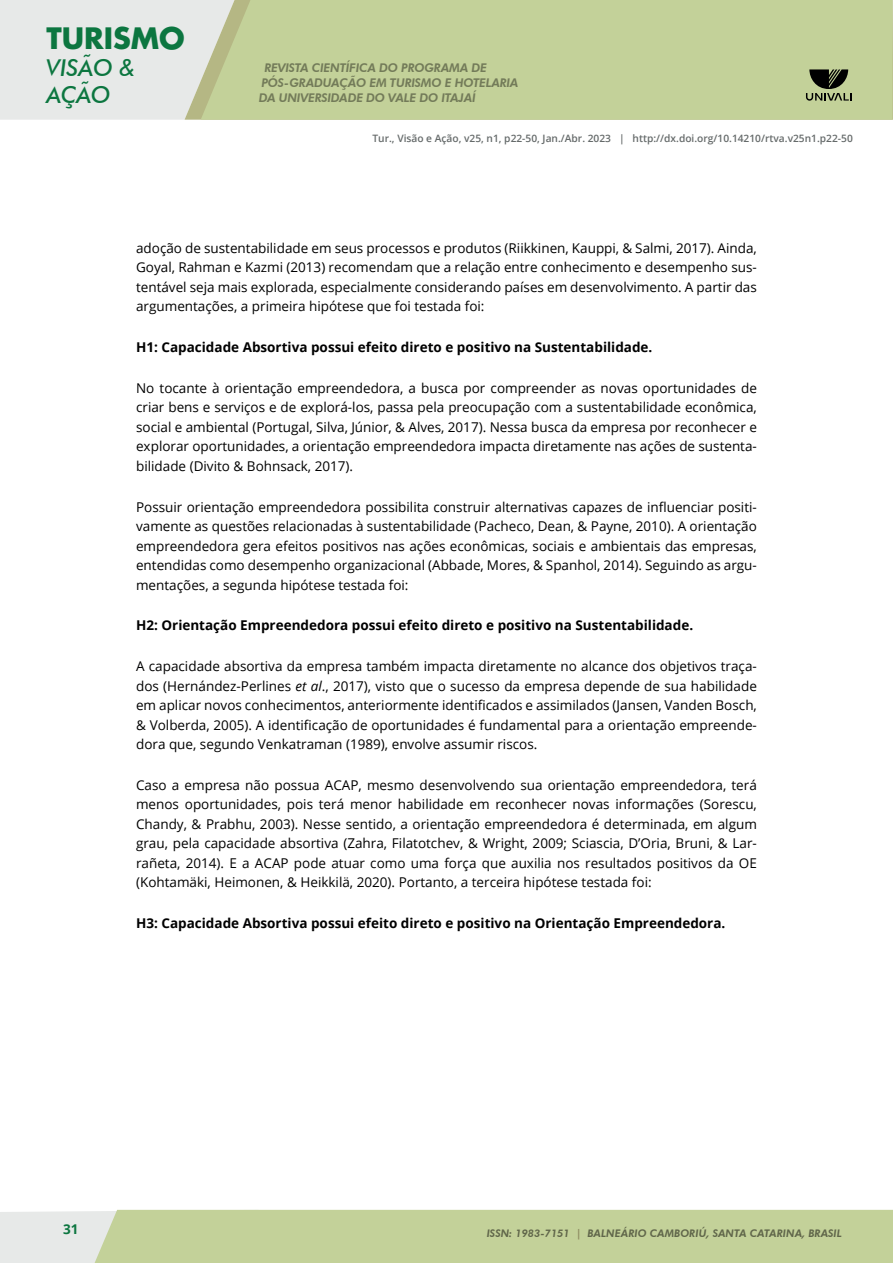
<style>
.page{position:relative;width:893px;height:1263px;background:#fff}
.page>*{position:absolute;margin:0;border:0;box-sizing:border-box;transform-origin:0 0}
.t1{font:700 28.8px "Futura";color:#0c7640}
.t2{font:italic 500 23.25px/26.5px "Futura BT";color:#0c7640}
.C_Art_-Texto{font:13.5px/19.5px "Open Sans";color:#000001;text-align:justify}
.C_Art_-Texto-2{font:700 13.5px "Open Sans";color:#000001}
.t3{font:700 13.5px "Open Sans";color:#0c7640}
.t4{font:italic 800 12px/15px "Futura BT";letter-spacing:-.02em;color:#737b59}
.t5{font:italic 800 10.5px "Futura BT";color:#60664a}
.t6{font:600 10.2px "Open Sans";color:#656a6a}
.s1{font-style:italic}
.s2{color:#8c8a5f}
</style>
<div class="page">
<div style="left:0;top:0;width:185px;height:120px;background:#e7e9e8"></div>
<svg style="left:185px;top:0;width:708px;height:120px;background:#dcdfd3"></svg>
<div style="left:201px;top:0;width:691px;height:120px;background:#c3d199"></div>
<svg style="left:806px;top:69px;width:46px;height:32px"></svg>
<svg style="left:0;top:1210px;width:893px;height:53px;background:#c7d3a2"></svg>
<h1 class="t1" style="left:46px;top:20px;width:140px">TURISMO</h1>
<h2 class="t2" style="left:46px;top:54px;width:90px">VISÃO &amp;<br>AÇÃO</h2>
<p class="t4" style="left:259px;top:60px;width:261px;text-indent:6px">REVISTA CIENTÍFICA DO PROGRAMA DE<br>PÓS-GRADUAÇÃO EM TURISMO E HOTELARIA<br>DA UNIVERSIDADE DO VALE DO ITAJAÍ</p>
<p class="t6" style="left:372px;top:131px;width:482px">Tur., Visão e Ação, v25, n1, p22-50, Jan./Abr. 2023 | http://dx.doi.org/10.14210/rtva.v25n1.p22-50</p>
<p class="C_Art_-Texto" style="left:136px;top:238px;width:622px">adoção de sustentabilidade em seus processos e produtos (Riikkinen, Kauppi, &amp; Salmi, 2017). Ainda, Goyal, Rahman e Kazmi (2013) recomendam que a relação entre conhecimento e desempenho sus&shy;tentável seja mais explorada, especialmente considerando países em desenvolvimento. A partir das argumentações, a primeira hipótese que foi testada foi:</p>
<p class="C_Art_-Texto-2" style="left:136px;top:338px;width:518px">H1: Capacidade Absortiva possui efeito direto e positivo na Sustentabilidade.</p>
<p class="C_Art_-Texto" style="left:136px;top:378px;width:622px">No tocante à orientação empreendedora, a busca por compreender as novas oportunidades de criar bens e serviços e de explorá-los, passa pela preocupação com a sustentabilidade econômica, social e ambiental (Portugal, Silva, Júnior, &amp; Alves, 2017). Nessa busca da empresa por reconhecer e explorar oportunidades, a orientação empreendedora impacta diretamente nas ações de sustenta&shy;bilidade (Divito &amp; Bohnsack, 2017).</p>
<p class="C_Art_-Texto" style="left:136px;top:496px;width:622px">Possuir orientação empreendedora possibilita construir alternativas capazes de influenciar positi&shy;vamente as questões relacionadas à sustentabilidade (Pacheco, Dean, &amp; Payne, 2010). A orientação empreendedora gera efeitos positivos nas ações econômicas, sociais e ambientais das empresas, entendidas como desempenho organizacional (Abbade, Mores, &amp; Spanhol, 2014). Seguindo as argu&shy;mentações, a segunda hipótese testada foi:</p>
<p class="C_Art_-Texto-2" style="left:136px;top:616px;width:559px">H2: Orientação Empreendedora possui efeito direto e positivo na Sustentabilidade.</p>
<p class="C_Art_-Texto" style="left:136px;top:656px;width:622px">A capacidade absortiva da empresa também impacta diretamente no alcance dos objetivos traça&shy;dos (Hernández-Perlines <span class="s1">et al</span>., 2017), visto que o sucesso da empresa depende de sua habilidade em aplicar novos conhecimentos, anteriormente identificados e assimilados (Jansen, Vanden Bosch, &amp; Volberda, 2005). A identificação de oportunidades é fundamental para a orientação empreende&shy;dora que, segundo Venkatraman (1989), envolve assumir riscos.</p>
<p class="C_Art_-Texto" style="left:136px;top:775px;width:622px">Caso a empresa não possua ACAP, mesmo desenvolvendo sua orientação empreendedora, terá menos oportunidades, pois terá menor habilidade em reconhecer novas informações (Sorescu, Chandy, &amp; Prabhu, 2003). Nesse sentido, a orientação empreendedora é determinada, em algum grau, pela capacidade absortiva (Zahra, Filatotchev, &amp; Wright, 2009; Sciascia, D’Oria, Bruni, &amp; Lar&shy;rañeta, 2014). E a ACAP pode atuar como uma força que auxilia nos resultados positivos da OE (Kohtamäki, Heimonen, &amp; Heikkilä, 2020). Portanto, a terceira hipótese testada foi:</p>
<p class="C_Art_-Texto-2" style="left:136px;top:914px;width:591px">H3: Capacidade Absortiva possui efeito direto e positivo na Orientação Empreendedora.</p>
<p class="t3" style="left:63px;top:1219px;width:17px">31</p>
<p class="t5" style="left:487px;top:1227px;width:357px">ISSN: 1983-7151 <span class="s2">|</span> BALNEÁRIO CAMBORIÚ, SANTA CATARINA, BRASIL</p>
</div>
